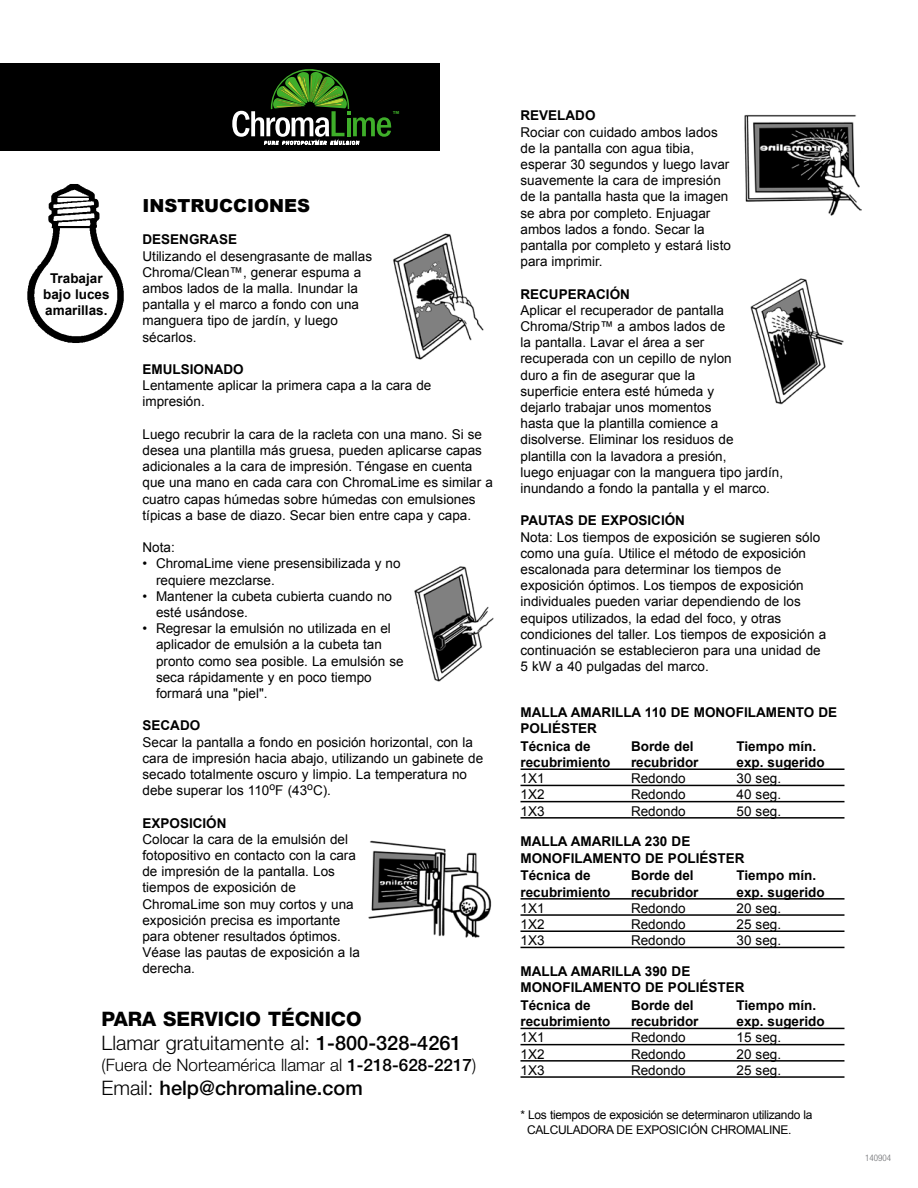
<style>
.page{position:relative;width:918px;height:1188px;background:#fff}
.page>*{position:absolute;margin:0;border:0;box-sizing:border-box;transform-origin:0 0}
.t1{font:300 19.95px "Helvetica Neue LT Std";color:#000}
.t2{font:500 19.95px "Helvetica Neue LT Std";color:#000}
.t3{font:800 19.95px "Helvetica Neue LT Pro";color:#000}
.t4{font:900 18px "Arial";color:#000}
.t5{font:300 17.1px "Helvetica Neue LT Std";color:#000}
.t6{font:13.5px/16.2px "Arial";color:#000}
.t7{font:700 13.5px/16.2px "Arial";color:#000}
.t8{font:12px/14.4px "Arial";letter-spacing:-.025em;color:#000}
.t9{font:300 condensed 9px "Helvetica Neue LT Std";color:#6d6e71}
.t10{font:600 4.5px "Franklin Gothic";color:#3fae2a}
.s1{font-weight:500}
.s2{font-weight:300}
</style>
<div class="page">
<div style="left:0;top:63px;width:440px;height:88px;background:#000"></div>
<img style="left:27px;top:184px;width:97px;height:159px">
<hr style="left:520px;top:768px;width:324px;height:2px;background:#000">
<hr style="left:520px;top:785px;width:324px;height:1px;background:#000">
<hr style="left:520px;top:801px;width:324px;height:1px;background:#000">
<hr style="left:520px;top:817px;width:324px;height:2px;background:#000">
<hr style="left:520px;top:898px;width:324px;height:2px;background:#000">
<hr style="left:520px;top:914px;width:324px;height:2px;background:#000">
<hr style="left:520px;top:930px;width:324px;height:2px;background:#000">
<hr style="left:520px;top:947px;width:324px;height:1px;background:#000">
<hr style="left:520px;top:1028px;width:324px;height:1px;background:#000">
<hr style="left:520px;top:1044px;width:324px;height:1px;background:#000">
<hr style="left:520px;top:1060px;width:324px;height:2px;background:#000">
<hr style="left:520px;top:1076px;width:324px;height:2px;background:#000">
<img style="left:393px;top:233px;width:91px;height:127px">
<img style="left:414px;top:566px;width:80px;height:116px">
<img style="left:368px;top:840px;width:124px;height:98px">
<img style="left:744px;top:114px;width:118px;height:102px">
<img style="left:750px;top:278px;width:94px;height:126px">
<svg style="left:232px;top:69px;width:159px;height:76px"></svg>
<p class="t10" style="left:393px;top:109px;width:7px">TM</p>
<p class="t7" style="left:43px;top:270px;width:68px;text-align:center">Trabajar bajo luces amarillas.</p>
<h2 class="t4" style="left:142px;top:193px;width:169px">INSTRUCCIONES</h2>
<p class="t7" style="left:142px;top:232px;width:96px">DESENGRASE</p>
<p class="t6" style="left:142px;top:248px;width:231px">Utilizando el desengrasante de mallas<br>Chroma/Clean™, generar espuma a ambos lados de la malla. Inundar la pantalla y el marco a fondo con una manguera tipo de jardín, y luego sécarlos.</p>
<p class="t7" style="left:142px;top:362px;width:103px">EMULSIONADO</p>
<p class="t6" style="left:142px;top:378px;width:290px">Lentamente aplicar la primera capa a la cara de impresión.</p>
<p class="t6" style="left:142px;top:426px;width:352px">Luego recubrir la cara de la racleta con una mano. Si se desea una plantilla más gruesa, pueden aplicarse capas adicionales a la cara de impresión. Téngase en cuenta que una mano en cada cara con ChromaLime es similar a cuatro capas húmedas sobre húmedas con emulsiones típicas a base de diazo. Secar bien entre capa y capa.</p>
<p class="t6" style="left:142px;top:540px;width:34px">Nota:</p>
<p class="t6" style="left:156px;top:556px;width:246px;text-indent:-14px">• ChromaLime viene presensibilizada y no requiere mezclarse.</p>
<p class="t6" style="left:156px;top:588px;width:238px;text-indent:-14px">• Mantener la cubeta cubierta cuando no esté usándose.</p>
<p class="t6" style="left:156px;top:621px;width:249px;text-indent:-14px">• Regresar la emulsión no utilizada en el aplicador de emulsión a la cubeta tan pronto como sea posible. La emulsión se seca rápidamente y en poco tiempo formará una "piel".</p>
<p class="t7" style="left:142px;top:718px;width:59px">SECADO</p>
<p class="t6" style="left:142px;top:734px;width:342px">Secar la pantalla a fondo en posición horizontal, con la cara de impresión hacia abajo, utilizando un gabinete de secado totalmente oscuro y limpio. La temperatura no debe superar los 110<sup>o</sup>F (43<sup>o</sup>C).</p>
<p class="t7" style="left:142px;top:815px;width:86px">EXPOSICIÓN</p>
<p class="t6" style="left:142px;top:831px;width:219px">Colocar la cara de la emulsión del fotopositivo en contacto con la cara de impresión de la pantalla. Los tiempos de exposición de<br>ChromaLime son muy cortos y una exposición precisa es importante para obtener resultados óptimos.<br>Véase las pautas de exposición a la derecha.</p>
<h1 class="t3" style="left:102px;top:1007px;width:262px">PARA SERVICIO TÉCNICO</h1>
<h1 class="t1" style="left:102px;top:1031px;width:362px">Llamar gratuitamente al: <span class="s1">1-800-328-4261</span></h1>
<p class="t5" style="left:102px;top:1054px;width:376px">(Fuera de Norteamérica llamar al <span class="s1">1-218-628-2217</span>)</p>
<h1 class="t2" style="left:102px;top:1076px;width:263px"><span class="s2">Email:</span> help@chromaline.com</h1>
<p class="t7" style="left:520px;top:108px;width:77px">REVELADO</p>
<p class="t6" style="left:520px;top:124px;width:212px">Rociar con cuidado ambos lados de la pantalla con agua tibia, esperar 30 segundos y luego lavar suavemente la cara de impresión de la pantalla hasta que la imagen se abra por completo. Enjuagar ambos lados a fondo. Secar la pantalla por completo y estará listo para imprimir.</p>
<p class="t7" style="left:520px;top:286px;width:111px">RECUPERACIÓN</p>
<p class="t6" style="left:520px;top:302px;width:264px">Aplicar el recuperador de pantalla Chroma/Strip™ a ambos lados de<br>la pantalla. Lavar el área a ser<br>recuperada con un cepillo de nylon<br>duro a fin de asegurar que la<br>superficie entera esté húmeda y<br>dejarlo trabajar unos momentos<br>hasta que la plantilla comience a disolverse. Eliminar los residuos de<br>plantilla con la lavadora a presión,<br>luego enjuagar con la manguera tipo jardín, inundando a fondo la pantalla y el marco.</p>
<p class="t7" style="left:520px;top:513px;width:166px">PAUTAS DE EXPOSICIÓN</p>
<p class="t6" style="left:520px;top:529px;width:307px">Nota: Los tiempos de exposición se sugieren sólo como una guía. Utilice el método de exposición escalonada para determinar los tiempos de exposición óptimos. Los tiempos de exposición individuales pueden variar dependiendo de los equipos utilizados, la edad del foco, y otras condiciones del taller. Los tiempos de exposición a continuación se establecieron para una unidad de 5 kW a 40 pulgadas del marco.</p>
<p class="t7" style="left:520px;top:704px;width:318px">MALLA AMARILLA 110 DE MONOFILAMENTO DE<br>POLIÉSTER</p>
<p class="t7" style="left:520px;top:738px;width:72px">Técnica de</p>
<p class="t7" style="left:631px;top:738px;width:64px">Borde del</p>
<p class="t7" style="left:736px;top:738px;width:81px">Tiempo mín.</p>
<p class="t7" style="left:520px;top:755px;width:92px">recubrimiento</p>
<p class="t7" style="left:631px;top:755px;width:69px">recubridor</p>
<p class="t7" style="left:736px;top:755px;width:90px">exp. sugerido</p>
<p class="t6" style="left:520px;top:770px;width:26px">1X1</p>
<p class="t6" style="left:631px;top:770px;width:56px">Redondo</p>
<p class="t6" style="left:736px;top:770px;width:46px">30 seg.</p>
<p class="t6" style="left:520px;top:787px;width:26px">1X2</p>
<p class="t6" style="left:631px;top:787px;width:56px">Redondo</p>
<p class="t6" style="left:736px;top:787px;width:46px">40 seg.</p>
<p class="t6" style="left:520px;top:803px;width:26px">1X3</p>
<p class="t6" style="left:631px;top:803px;width:56px">Redondo</p>
<p class="t6" style="left:736px;top:803px;width:46px">50 seg.</p>
<p class="t7" style="left:520px;top:834px;width:226px">MALLA AMARILLA 230 DE<br>MONOFILAMENTO DE POLIÉSTER</p>
<p class="t7" style="left:520px;top:868px;width:72px">Técnica de</p>
<p class="t7" style="left:631px;top:868px;width:64px">Borde del</p>
<p class="t7" style="left:736px;top:868px;width:81px">Tiempo mín.</p>
<p class="t7" style="left:520px;top:884px;width:92px">recubrimiento</p>
<p class="t7" style="left:631px;top:884px;width:69px">recubridor</p>
<p class="t7" style="left:736px;top:884px;width:90px">exp. sugerido</p>
<p class="t6" style="left:520px;top:900px;width:26px">1X1</p>
<p class="t6" style="left:631px;top:900px;width:56px">Redondo</p>
<p class="t6" style="left:736px;top:900px;width:46px">20 seg.</p>
<p class="t6" style="left:520px;top:916px;width:26px">1X2</p>
<p class="t6" style="left:631px;top:916px;width:56px">Redondo</p>
<p class="t6" style="left:736px;top:916px;width:46px">25 seg.</p>
<p class="t6" style="left:520px;top:932px;width:26px">1X3</p>
<p class="t6" style="left:631px;top:932px;width:56px">Redondo</p>
<p class="t6" style="left:736px;top:932px;width:46px">30 seg.</p>
<p class="t7" style="left:520px;top:964px;width:226px">MALLA AMARILLA 390 DE<br>MONOFILAMENTO DE POLIÉSTER</p>
<p class="t7" style="left:520px;top:998px;width:72px">Técnica de</p>
<p class="t7" style="left:631px;top:998px;width:64px">Borde del</p>
<p class="t7" style="left:736px;top:998px;width:81px">Tiempo mín.</p>
<p class="t7" style="left:520px;top:1014px;width:92px">recubrimiento</p>
<p class="t7" style="left:631px;top:1014px;width:69px">recubridor</p>
<p class="t7" style="left:736px;top:1014px;width:90px">exp. sugerido</p>
<p class="t6" style="left:520px;top:1030px;width:26px">1X1</p>
<p class="t6" style="left:631px;top:1030px;width:56px">Redondo</p>
<p class="t6" style="left:736px;top:1030px;width:46px">15 seg.</p>
<p class="t6" style="left:520px;top:1046px;width:26px">1X2</p>
<p class="t6" style="left:631px;top:1046px;width:56px">Redondo</p>
<p class="t6" style="left:736px;top:1046px;width:46px">20 seg.</p>
<p class="t6" style="left:520px;top:1062px;width:26px">1X3</p>
<p class="t6" style="left:631px;top:1062px;width:56px">Redondo</p>
<p class="t6" style="left:736px;top:1062px;width:46px">25 seg.</p>
<p class="t8" style="left:527px;top:1108px;width:287px;text-indent:-7px">* Los tiempos de exposición se determinaron utilizando la<br>CALCULADORA DE EXPOSICIÓN CHROMALINE.</p>
<p class="t9" style="left:865px;top:1153px;width:27px">140904</p>
</div>
